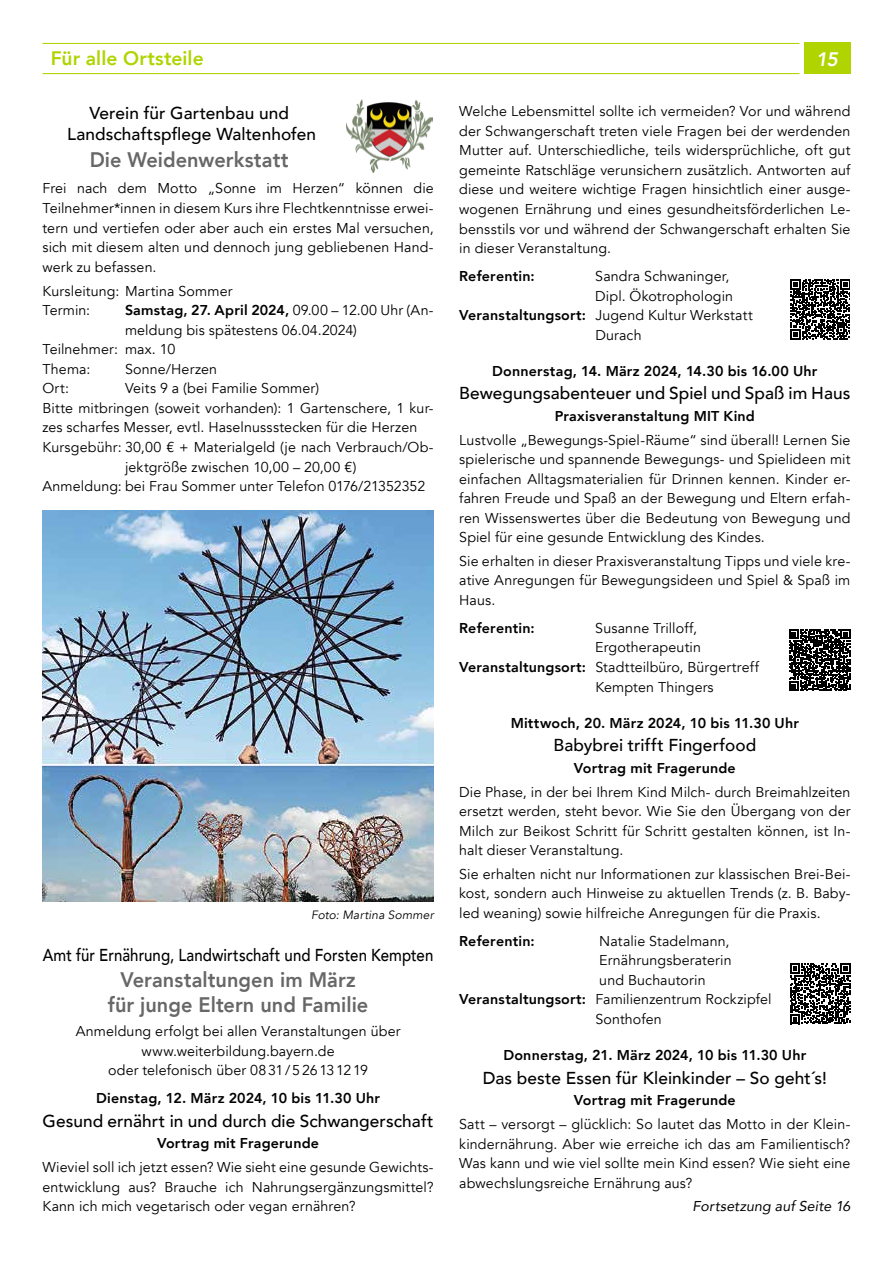
<style>
.page{position:relative;width:893px;height:1263px;background:#fff}
.page>*{position:absolute;margin:0;border:0;box-sizing:border-box;transform-origin:0 0}
.t1{font:800 21px/25.5px "Avenir LT Com";letter-spacing:.005em;color:#676767;text-align:center;scale:.95 1}
.t2{font:800 19.5px "Avenir LT Com";letter-spacing:.005em;color:#afd400}
.t3{font:italic 800 19.5px "Avenir LT Com";color:#fff}
.t4{font:500 17.25px/21px "Avenir LT Com";letter-spacing:.005em;color:#000;text-align:center}
.t5{font:500 17.25px "Avenir LT Com";letter-spacing:.005em;color:#000;scale:.87 1}
.t6{font:14.25px/19.5px "Avenir LT Com";letter-spacing:.01em;color:#000;text-align:justify}
.t7{font:800 14.25px "Avenir LT Com";letter-spacing:.015em;color:#000}
.t8{font:italic 14.25px "Avenir LT Com";letter-spacing:.01em;color:#000}
.t9{font:italic 12px "Avenir LT Com";letter-spacing:.015em;color:#000}
.s1{font-weight:800}
.s2{font-weight:400}
</style>
<div class="page">
<div style="left:804px;top:43px;width:46px;height:31px;background:#afd400"></div>
<hr style="left:43px;top:73px;width:756px;height:1px;background:#afd400">
<hr style="left:43px;top:43px;width:756px;height:1px;background:#afd400">
<svg style="left:790px;top:279px;width:60px;height:60px"></svg>
<svg style="left:789px;top:629px;width:61px;height:62px"></svg>
<svg style="left:790px;top:964px;width:60px;height:60px"></svg>
<img style="left:43px;top:510px;width:391px;height:391px">
<img style="left:346px;top:100px;width:87px;height:72px">
<h2 class="t2" style="left:51px;top:47px;width:154px">Für alle Ortsteile</h2>
<h2 class="t3" style="left:816px;top:48px;width:23px">15</h2>
<p class="t6" style="left:459px;top:102px;width:393px">Welche Lebensmittel sollte ich vermeiden? Vor und während der Schwangerschaft treten viele Fragen bei der werdenden Mutter auf. Unterschiedliche, teils widersprüchliche, oft gut gemeinte Ratschläge verunsichern zusätzlich. Antworten auf diese und weitere wichtige Fragen hinsichtlich einer ausge&shy;wogenen Ernährung und eines gesundheitsförderlichen Le&shy;bensstils vor und während der Schwangerschaft erhalten Sie in dieser Veranstaltung.</p>
<p class="t7" style="left:459px;top:268px;width:77px">Referentin:</p>
<p class="t6" style="left:595px;top:267px;width:136px">Sandra Schwaninger,</p>
<p class="t6" style="left:595px;top:286px;width:139px">Dipl. Ökotrophologin</p>
<p class="t6" style="left:459px;top:306px;width:295px"><span class="s1">Veranstaltungsort:</span> Jugend Kultur Werkstatt</p>
<p class="t6" style="left:595px;top:325px;width:48px">Durach</p>
<p class="t7" style="left:492px;top:363px;width:327px">Donnerstag, 14. März 2024, 14.30 bis 16.00 Uhr</p>
<p class="t4" style="left:459px;top:383px;width:393px">Bewegungsabenteuer und Spiel und Spaß im Haus</p>
<p class="t7" style="left:555px;top:407px;width:202px">Praxisveranstaltung MIT Kind</p>
<p class="t6" style="left:459px;top:430px;width:393px">Lustvolle „Bewegungs-Spiel-Räume“ sind überall! Lernen Sie spielerische und spannende Bewegungs- und Spielideen mit einfachen Alltagsmaterialien für Drinnen kennen. Kinder er&shy;fahren Freude und Spaß an der Bewegung und Eltern erfah&shy;ren Wissenswertes über die Bedeutung von Bewegung und Spiel für eine gesunde Entwicklung des Kindes.</p>
<p class="t6" style="left:459px;top:551px;width:393px">Sie erhalten in dieser Praxisveranstaltung Tipps und viele kre&shy;ative Anregungen für Bewegungsideen und Spiel &amp; Spaß im Haus.</p>
<p class="t7" style="left:459px;top:620px;width:77px">Referentin:</p>
<p class="t6" style="left:595px;top:619px;width:103px">Susanne Trilloff,</p>
<p class="t6" style="left:595px;top:638px;width:107px">Ergotherapeutin</p>
<p class="t6" style="left:459px;top:658px;width:301px"><span class="s1">Veranstaltungsort:</span> Stadtteilbüro, Bürgertreff</p>
<p class="t6" style="left:595px;top:677px;width:120px">Kempten Thingers</p>
<p class="t7" style="left:511px;top:715px;width:290px">Mittwoch, 20. März 2024, 10 bis 11.30 Uhr</p>
<p class="t4" style="left:553px;top:735px;width:204px">Babybrei trifft Fingerfood</p>
<p class="t7" style="left:574px;top:759px;width:163px">Vortrag mit Fragerunde</p>
<p class="t6" style="left:459px;top:782px;width:393px">Die Phase, in der bei Ihrem Kind Milch- durch Breimahlzeiten ersetzt werden, steht bevor. Wie Sie den Übergang von der Milch zur Beikost Schritt für Schritt gestalten können, ist In&shy;halt dieser Veranstaltung.</p>
<p class="t6" style="left:459px;top:864px;width:393px">Sie erhalten nicht nur Informationen zur klassischen Brei-Bei&shy;kost, sondern auch Hinweise zu aktuellen Trends (z. B. Baby&shy;led weaning) sowie hilfreiche Anregungen für die Praxis.</p>
<p class="t7" style="left:459px;top:932px;width:77px">Referentin:</p>
<p class="t6" style="left:599px;top:931px;width:132px">Natalie Stadelmann,</p>
<p class="t6" style="left:599px;top:951px;width:134px">Ernährungsberaterin</p>
<p class="t6" style="left:599px;top:970px;width:108px">und Buchautorin</p>
<p class="t6" style="left:459px;top:990px;width:314px"><span class="s1">Veranstaltungsort:</span> Familienzentrum Rockzipfel</p>
<p class="t6" style="left:595px;top:1009px;width:68px">Sonthofen</p>
<p class="t7" style="left:503px;top:1047px;width:304px">Donnerstag, 21. März 2024, 10 bis 11.30 Uhr</p>
<p class="t4" style="left:483px;top:1067px;width:346px">Das beste Essen für Kleinkinder – So geht´s!</p>
<p class="t7" style="left:574px;top:1092px;width:163px">Vortrag mit Fragerunde</p>
<p class="t6" style="left:459px;top:1114px;width:393px">Satt – versorgt – glücklich: So lautet das Motto in der Klein&shy;kindernährung. Aber wie erreiche ich das am Familientisch?<br>Was kann und wie viel sollte mein Kind essen? Wie sieht eine abwechslungsreiche Ernährung aus?</p>
<p class="t8" style="left:693px;top:1197px;width:159px">Fortsetzung auf Seite 16</p>
<p class="t4" style="left:67px;top:103px;width:251px">Verein für Gartenbau und<br>Landschaftspflege Waltenhofen</p>
<h1 class="t1" style="left:90px;top:148px;width:211px">Die Weidenwerkstatt</h1>
<p class="t6" style="left:43px;top:179px;width:393px">Frei nach dem Motto „Sonne im Herzen“ können die Teilnehmer*innen in diesem Kurs ihre Flechtkenntnisse erwei&shy;tern und vertiefen oder aber auch ein erstes Mal versuchen, sich mit diesem alten und dennoch jung gebliebenen Hand&shy;werk zu befassen.</p>
<p class="t6" style="left:43px;top:281px;width:191px">Kursleitung: Martina Sommer<br>Termin:</p>
<p class="t7" style="left:125px;top:302px;width:310px">Samstag, 27. April 2024, <span class="s2">09.00 – 12.00 Uhr (An-</span></p>
<p class="t6" style="left:125px;top:320px;width:233px">meldung bis spätestens 06.04.2024)</p>
<p class="t6" style="left:43px;top:340px;width:134px">Teilnehmer: max. 10</p>
<p class="t6" style="left:43px;top:359px;width:49px">Thema:</p>
<p class="t6" style="left:125px;top:359px;width:94px">Sonne/Herzen</p>
<p class="t6" style="left:43px;top:379px;width:28px">Ort:</p>
<p class="t6" style="left:125px;top:379px;width:196px">Veits 9 a (bei Familie Sommer)</p>
<p class="t6" style="left:43px;top:398px;width:393px">Bitte mitbringen (soweit vorhanden): 1 Gartenschere, 1 kur-</p>
<p class="t6" style="left:43px;top:418px;width:376px">zes scharfes Messer, evtl. Haselnussstecken für die Herzen</p>
<p class="t6" style="left:43px;top:438px;width:393px">Kursgebühr: 30,00 € + Materialgeld (je nach Verbrauch/Ob-</p>
<p class="t6" style="left:125px;top:457px;width:233px">jektgröße zwischen 10,00 – 20,00 €)</p>
<p class="t6" style="left:43px;top:477px;width:384px">Anmeldung: bei Frau Sommer unter Telefon 0176/21352352</p>
<p class="t9" style="left:311px;top:908px;width:124px">Foto: Martina Sommer</p>
<p class="t5" style="left:43px;top:945px;width:450px">Amt für Ernährung, Landwirtschaft und Forsten Kempten</p>
<h1 class="t1" style="left:108px;top:967px;width:276px">Veranstaltungen im März für junge Eltern und Familie</h1>
<p class="t6" style="left:76px;top:1022px;width:326px;text-align:center">Anmeldung erfolgt bei allen Veranstaltungen über www.weiterbildung.bayern.de<br>oder telefonisch über 0831/526131219</p>
<p class="t7" style="left:96px;top:1090px;width:285px">Dienstag, 12. März 2024, 10 bis 11.30 Uhr</p>
<p class="t4" style="left:43px;top:1110px;width:393px">Gesund ernährt in und durch die Schwangerschaft</p>
<p class="t7" style="left:157px;top:1135px;width:163px">Vortrag mit Fragerunde</p>
<p class="t6" style="left:43px;top:1158px;width:393px">Wieviel soll ich jetzt essen? Wie sieht eine gesunde Gewichts&shy;entwicklung aus? Brauche ich Nahrungsergänzungsmittel?<br>Kann ich mich vegetarisch oder vegan ernähren?</p>
</div>
